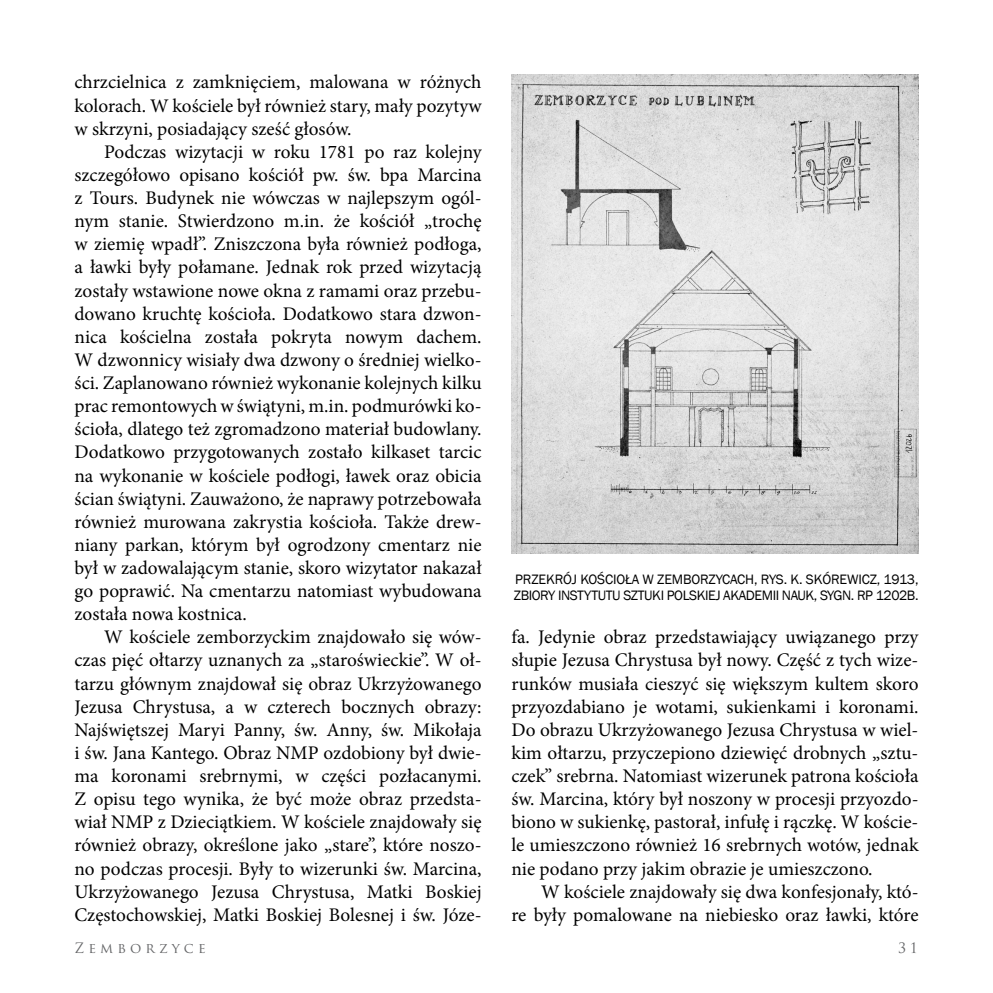
<style>
.page{position:relative;width:993px;height:993px;background:#fff}
.page>*{position:absolute;margin:0;border:0;box-sizing:border-box;transform-origin:0 0}
.t1{font:19.25px/23.1px "Minion Pro";color:#000;text-align:justify}
.t2{font:14px/16.8px "Franklin Gothic";letter-spacing:-.03em;color:#000}
.t3{font:14px "Trajan Pro";letter-spacing:.3em;color:#646567}
</style>
<div class="page">
<img style="left:511px;top:74px;width:407px;height:479px">
<p class="t1" style="left:74px;top:71px;width:408px">chrzcielnica z zamknięciem, malowana w różnych kolorach. W kościele był również stary, mały pozytyw w skrzyni, posiadający sześć głosów.</p>
<p class="t1" style="left:74px;top:140px;width:408px;text-indent:30px">Podczas wizytacji w roku 1781 po raz kolejny szczegółowo opisano kościół pw. św. bpa Marcina z Tours. Budynek nie wówczas w najlepszym ogól&shy;nym stanie. Stwierdzono m.in. że kościół „trochę w ziemię wpadł”. Zniszczona była również podłoga, a ławki były połamane. Jednak rok przed wizytacją zostały wstawione nowe okna z ramami oraz przebu&shy;dowano kruchtę kościoła. Dodatkowo stara dzwon&shy;nica kościelna została pokryta nowym dachem.<br>W dzwonnicy wisiały dwa dzwony o średniej wielko&shy;ści. Zaplanowano również wykonanie kolejnych kilku prac remontowych w świątyni, m.in. podmurówki ko&shy;ścioła, dlatego też zgromadzono materiał budowlany.<br>Dodatkowo przygotowanych zostało kilkaset tarcic na wykonanie w kościele podłogi, ławek oraz obicia ścian świątyni. Zauważono, że naprawy potrzebowała również murowana zakrystia kościoła. Także drew&shy;niany parkan, którym był ogrodzony cmentarz nie był w zadowalającym stanie, skoro wizytator nakazał go poprawić. Na cmentarzu natomiast wybudowana została nowa kostnica.</p>
<p class="t1" style="left:74px;top:625px;width:408px;text-indent:30px">W kościele zemborzyckim znajdowało się wów&shy;czas pięć ołtarzy uznanych za „staroświeckie”. W oł&shy;tarzu głównym znajdował się obraz Ukrzyżowanego Jezusa Chrystusa, a w czterech bocznych obrazy:<br>Najświętszej Maryi Panny, św. Anny, św. Mikołaja i św. Jana Kantego. Obraz NMP ozdobiony był dwie&shy;ma koronami srebrnymi, w części pozłacanymi.<br>Z opisu tego wynika, że być może obraz przedsta&shy;wiał NMP z Dzieciątkiem. W kościele znajdowały się również obrazy, określone jako „stare”, które noszo&shy;no podczas procesji. Były to wizerunki św. Marcina, Ukrzyżowanego Jezusa Chrystusa, Matki Boskiej Częstochowskiej, Matki Boskiej Bolesnej i św. Józe-</p>
<p class="t2" style="left:513px;top:570px;width:406px">PRZEKRÓJ KOŚCIOŁA W ZEMBORZYCACH, RYS. K. SKÓREWICZ, 1913,<br>ZBIORY I NSTYTUTU SZTUKI POLSKIEJ AKADEMII NAUK, SYGN. RP 1202B.</p>
<p class="t1" style="left:511px;top:625px;width:408px">fa. Jedynie obraz przedstawiający uwiązanego przy słupie Jezusa Chrystusa był nowy. Część z tych wize&shy;runków musiała cieszyć się większym kultem skoro przyozdabiano je wotami, sukienkami i koronami.<br>Do obrazu Ukrzyżowanego Jezusa Chrystusa w wiel&shy;kim ołtarzu, przyczepiono dziewięć drobnych „sztu&shy;czek” srebrna. Natomiast wizerunek patrona kościoła św. Marcina, który był noszony w procesji przyozdo&shy;biono w sukienkę, pastorał, infułę i rączkę. W koście&shy;le umieszczono również 16 srebrnych wotów, jednak nie podano przy jakim obrazie je umieszczono.</p>
<p class="t1" style="left:511px;top:879px;width:408px;text-align:right">W kościele znajdowały się dwa konfesjonały, któ-<br>re były pomalowane na niebiesko oraz ławki, które</p>
<p class="t3" style="left:74px;top:939px;width:133px">Zemborzyce</p>
<p class="t3" style="left:898px;top:939px;width:21px">3 1</p>
</div>
